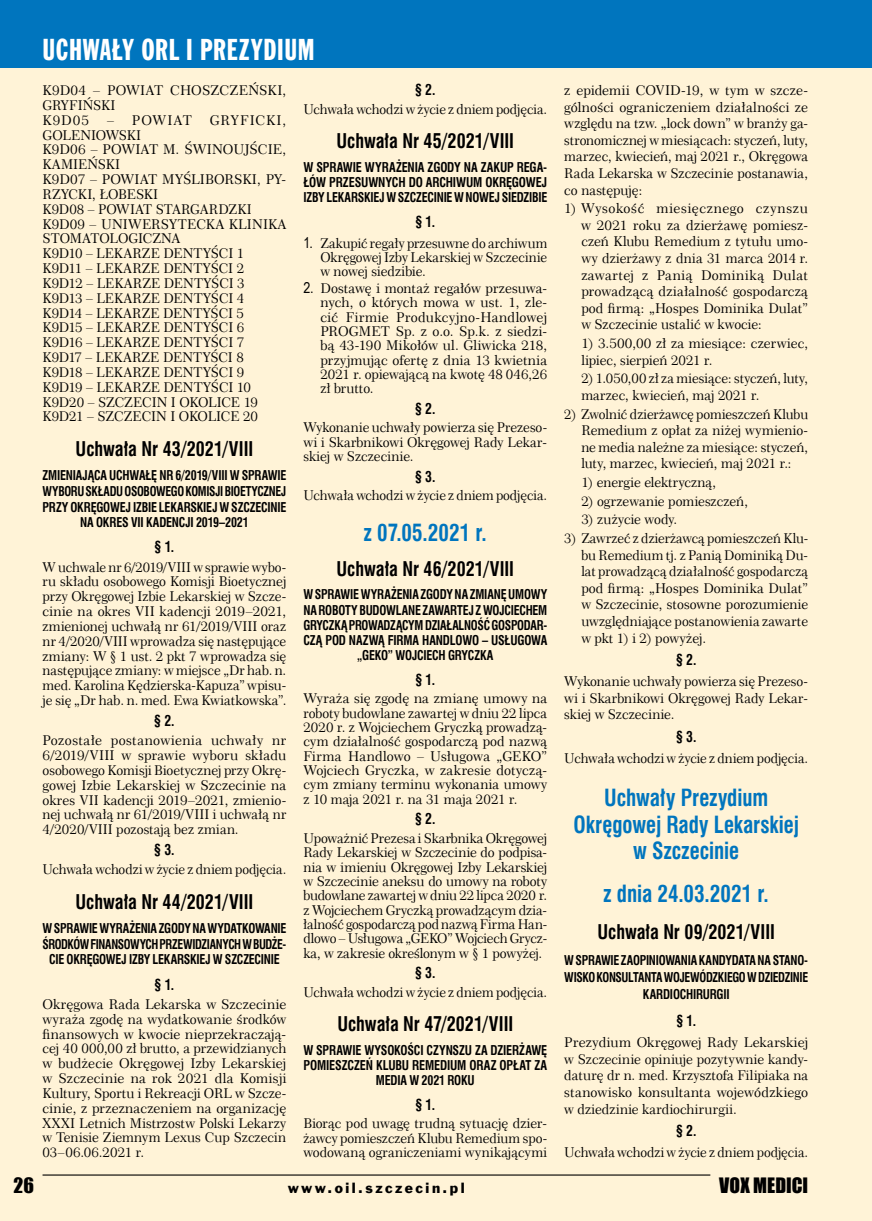
<style>
.page{position:relative;width:872px;height:1221px;background:#fff}
.page>*{position:absolute;margin:0;border:0;box-sizing:border-box;transform-origin:0 0}
.t1{font:30px "Frank Goth X Cn EU";letter-spacing:.02em;color:#fff}
.t2{font:700 23.1px/26.2px "Swis 721 Cn EU";color:#0075be;text-align:center;scale:.91 1}
.t3{font:700 19.8px "Swis 721 Cn EU";color:#000;scale:.91 1}
.t4{font:19.5px "Impact";color:#000}
.t5{font:700 14.85px "Swis 721 Cn EU";color:#000;scale:.91 1}
.t6{font:13.5px/14.9px "Century 751 No 2 EU";color:#000;text-align:justify}
.t7{font:13.5px "Frank Goth EU";letter-spacing:.185em;color:#000}
.t8{font:13.5px "Century 751 No 2 EU";letter-spacing:.06em;color:#000}
.t9{font:700 13.2px/15.6px "Swis 721 Cn EU";letter-spacing:-.015em;color:#000;text-align:center;scale:.91 1}
.t10{font:700 13.2px/15.1px "Swis 721 Cn EU";letter-spacing:-.015em;color:#000;text-align:center;scale:.9 1}
.t11{font:700 13.2px/15.1px "Swis 721 Cn EU";letter-spacing:-.015em;color:#000;text-align:justify;scale:.92 1}
.s1{font-family:"Arial Narrow";font-size:15px}
</style>
<div class="page">
<div style="left:0;top:0;width:872px;height:1220px;background:#fff3d7"></div>
<div style="left:0;top:0;width:872px;height:68px;background:#0075be"></div>
<hr style="left:43px;top:1174px;width:667px;height:1px;background:#000">
<h1 class="t1" style="left:43px;top:31px;width:273px">UCHWAŁY ORL I PREZYDIUM</h1>
<p class="t6" style="left:43px;top:83px;width:245px;text-align:left">K9D04 – POWIAT CHOSZCZEŃSKI,<br>GRYFIŃSKI<br>K9D05</p>
<p class="t6" style="left:107px;top:113px;width:86px">– POWIAT</p>
<p class="t8" style="left:210px;top:112px;width:78px">GRYFICKI,</p>
<p class="t6" style="left:43px;top:128px;width:245px;text-align:left">GOLENIOWSKI<br>K9D06 – POWIAT M. ŚWINOUJŚCIE,<br>KAMIEŃSKI<br>K9D07 – POWIAT MYŚLIBORSKI, PY-<br>RZYCKI, ŁOBESKI<br>K9D08 – POWIAT STARGARDZKI<br>K9D09 – UNIWERSYTECKA KLINIKA<br>STOMATOLOGICZNA<br>K9D10 – LEKARZE DENTYŚCI 1<br>K9D11 – LEKARZE DENTYŚCI 2<br>K9D12 – LEKARZE DENTYŚCI 3<br>K9D13 – LEKARZE DENTYŚCI 4<br>K9D14 – LEKARZE DENTYŚCI 5<br>K9D15 – LEKARZE DENTYŚCI 6<br>K9D16 – LEKARZE DENTYŚCI 7<br>K9D17 – LEKARZE DENTYŚCI 8<br>K9D18 – LEKARZE DENTYŚCI 9<br>K9D19 – LEKARZE DENTYŚCI 10<br>K9D20 – SZCZECIN I OKOLICE 19<br>K9D21 – SZCZECIN I OKOLICE 20</p>
<h3 class="t3" style="left:76px;top:437px;width:197px">Uchwała Nr 43/2021/VIII</h3>
<p class="t9" style="left:43px;top:468px;width:269px">ZMIENIAJĄCA UCHWAŁĘ NR 6/2019/VIII W SPRAWIE WYBORU SKŁADU OSOBOWEGO KOMISJI BIOETYCZNEJ PRZY OKRĘGOWEJ IZBIE LEKARSKIEJ W SZCZECINIE NA OKRES VII KADENCJI 2019–2021</p>
<p class="t5" style="left:155px;top:538px;width:23px">§ 1.</p>
<p class="t6" style="left:43px;top:559px;width:245px">W uchwale nr 6/2019/VIII w sprawie wybo&shy;ru składu osobowego Komisji Bioetycznej przy Okręgowej Izbie Lekarskiej w Szcze&shy;cinie na okres VII kadencji 2019–2021, zmienionej uchwałą nr 61/2019/VIII oraz nr 4/2020/VIII wprowadza się następujące zmiany: W § 1 ust. 2 pkt 7 wprowadza się następujące zmiany: w miejsce „Dr hab. n. med. Karolina Kędzierska-Kapuza” wpisu&shy;je się „Dr hab. n. med. Ewa Kwiatkowska”.</p>
<p class="t5" style="left:154px;top:711px;width:24px">§ 2.</p>
<p class="t6" style="left:43px;top:733px;width:245px">Pozostałe postanowienia uchwały nr 6/2019/VIII w sprawie wyboru składu osobowego Komisji Bioetycznej przy Okrę&shy;gowej Izbie Lekarskiej w Szczecinie na okres VII kadencji 2019–2021, zmienio&shy;nej uchwałą nr 61/2019/VIII i uchwałą nr 4/2020/VIII pozostają bez zmian.</p>
<p class="t5" style="left:154px;top:840px;width:24px">§ 3.</p>
<p class="t6" style="left:43px;top:862px;width:245px">Uchwała wchodzi w życie z dniem podjęcia.</p>
<h3 class="t3" style="left:76px;top:890px;width:197px">Uchwała Nr 44/2021/VIII</h3>
<p class="t9" style="left:43px;top:921px;width:269px">W SPRAWIE WYRAŻENIA ZGODY NA WYDATKOWANIE<br>ŚRODKÓW FINANSOWYCH PRZEWIDZIANYCH W BUDŻE-<br>CIE OKRĘGOWEJ IZBY LEKARSKIEJ W SZCZECINIE</p>
<p class="t5" style="left:155px;top:975px;width:23px">§ 1.</p>
<p class="t6" style="left:43px;top:996px;width:245px">Okręgowa Rada Lekarska w Szczecinie wyraża zgodę na wydatkowanie środków finansowych w kwocie nieprzekraczają&shy;cej 40 000,00 zł brutto, a przewidzianych w budżecie Okręgowej Izby Lekarskiej w Szczecinie na rok 2021 dla Komisji Kultury, Sportu i Rekreacji ORL w Szcze&shy;cinie, z przeznaczeniem na organizację XXXI Letnich Mistrzostw Polski Lekarzy w Tenisie Ziemnym Lexus Cup Szczecin 03–06.06.2021 r.</p>
<p class="t5" style="left:415px;top:81px;width:24px">§ 2.</p>
<p class="t6" style="left:303px;top:102px;width:245px">Uchwała wchodzi w życie z dniem podjęcia.</p>
<h3 class="t3" style="left:336px;top:129px;width:197px">Uchwała Nr 45/2021/VIII</h3>
<p class="t11" style="left:303px;top:160px;width:266px">W SPRAWIE WYRAŻENIA ZGODY NA ZAKUP REGA-ŁÓW PRZESUWNYCH DO ARCHIWUM OKRĘGOWEJ IZBY LEKARSKIEJ W SZCZECINIE W NOWEJ SIEDZIBIE</p>
<p class="t5" style="left:415px;top:212px;width:23px">§ 1.</p>
<p class="t6" style="left:320px;top:236px;width:229px;line-height:14.4px;text-indent:-17px"><span class="s1">1.</span> Zakupić regały przesuwne do archiwum Okręgowej Izby Lekarskiej w Szczecinie w nowej siedzibie.</p>
<p class="t6" style="left:320px;top:281px;width:228px;line-height:14.4px;text-indent:-17px"><span class="s1">2.</span> Dostawę i montaż regałów przesuwa&shy;nych, o których mowa w ust. 1, zle&shy;cić Firmie Produkcyjno-Handlowej PROGMET Sp. z o.o. Sp.k. z siedzi&shy;bą 43-190 Mikołów ul. Gliwicka 218, przyjmując ofertę z dnia 13 kwietnia 2021 r. opiewającą na kwotę 48 046,26 zł brutto.</p>
<p class="t5" style="left:415px;top:399px;width:24px">§ 2.</p>
<p class="t6" style="left:303px;top:420px;width:245px;line-height:14.4px">Wykonanie uchwały powierza się Prezeso&shy;wi i Skarbnikowi Okręgowej Rady Lekar&shy;skiej w Szczecinie.</p>
<p class="t5" style="left:415px;top:467px;width:24px">§ 3.</p>
<p class="t6" style="left:303px;top:488px;width:245px">Uchwała wchodzi w życie z dniem podjęcia.</p>
<h2 class="t2" style="left:364px;top:521px;width:137px">z 07.05.2021 r.</h2>
<h3 class="t3" style="left:336px;top:556px;width:196px">Uchwała Nr 46/2021/VIII</h3>
<p class="t10" style="left:303px;top:587px;width:272px">W SPRAWIE WYRAŻENIA ZGODY NA ZMIANĘ UMOWY NA ROBOTY BUDOWLANE ZAWARTEJ Z WOJCIECHEM GRYCZKĄ PROWADZĄCYM DZIAŁALNOŚĆ GOSPODAR-CZĄ POD NAZWĄ FIRMA HANDLOWO – USŁUGOWA „GEKO” WOJCIECH GRYCZKA</p>
<p class="t5" style="left:415px;top:670px;width:23px">§ 1.</p>
<p class="t6" style="left:303px;top:691px;width:245px;line-height:14.4px">Wyraża się zgodę na zmianę umowy na roboty budowlane zawartej w dniu 22 lipca 2020 r. z Wojciechem Gryczką prowadzą&shy;cym działalność gospodarczą pod nazwą Firma Handlowo – Usługowa „GEKO” Wojciech Gryczka, w zakresie dotyczą&shy;cym zmiany terminu wykonania umowy z 10 maja 2021 r. na 31 maja 2021 r.</p>
<p class="t5" style="left:415px;top:809px;width:24px">§ 2.</p>
<p class="t6" style="left:303px;top:831px;width:245px;line-height:14.4px">Upoważnić Prezesa i Skarbnika Okręgowej Rady Lekarskiej w Szczecinie do podpisa&shy;nia w imieniu Okręgowej Izby Lekarskiej w Szczecinie aneksu do umowy na roboty budowlane zawartej w dniu 22 lipca 2020 r. z Wojciechem Gryczką prowadzącym dzia&shy;łalność gospodarczą pod nazwą Firma Han&shy;dlowo – Usługowa „GEKO” Wojciech Grycz&shy;ka, w zakresie określonym w § 1 powyżej.</p>
<p class="t5" style="left:415px;top:963px;width:24px">§ 3.</p>
<p class="t6" style="left:303px;top:984px;width:245px">Uchwała wchodzi w życie z dniem podjęcia.</p>
<h3 class="t3" style="left:337px;top:1012px;width:195px">Uchwała Nr 47/2021/VIII</h3>
<p class="t11" style="left:303px;top:1043px;width:266px;text-align:center">W SPRAWIE WYSOKOŚCI CZYNSZU ZA DZIERŻAWĘ<br>POMIESZCZEŃ KLUBU REMEDIUM ORAZ OPŁAT ZA<br>MEDIA W 2021 ROKU</p>
<p class="t5" style="left:415px;top:1095px;width:23px">§ 1.</p>
<p class="t6" style="left:303px;top:1116px;width:245px;line-height:14.4px">Biorąc pod uwagę trudną sytuację dzier&shy;żawcy pomieszczeń Klubu Remedium spo&shy;wodowaną ograniczeniami wynikającymi</p>
<p class="t6" style="left:564px;top:82px;width:245px;line-height:16.5px">z epidemii COVID-19, w tym w szcze&shy;gólności ograniczeniem działalności ze względu na tzw. „lock down” w branży ga&shy;stronomicznej w miesiącach: styczeń, luty, marzec, kwiecień, maj 2021 r., Okręgowa Rada Lekarska w Szczecinie postanawia, co następuję:</p>
<p class="t6" style="left:581px;top:200px;width:228px;line-height:16.5px;text-indent:-17px">1) Wysokość miesięcznego czynszu w 2021 roku za dzierżawę pomiesz&shy;czeń Klubu Remedium z tytułu umo&shy;wy dzierżawy z dnia 31 marca 2014 r. zawartej z Panią Dominiką Dulat prowadzącą działalność gospodarczą pod firmą: „Hospes Dominika Dulat” w Szczecinie ustalić w kwocie:</p>
<p class="t6" style="left:581px;top:335px;width:228px;line-height:16.5px">1) 3.500,00 zł za miesiące: czerwiec, lipiec, sierpień 2021 r.</p>
<p class="t6" style="left:581px;top:370px;width:228px;line-height:16.5px">2) 1.050,00 zł za miesiące: styczeń, luty, marzec, kwiecień, maj 2021 r.</p>
<p class="t6" style="left:581px;top:406px;width:228px;line-height:16.5px;text-indent:-17px">2) Zwolnić dzierżawcę pomieszczeń Klubu Remedium z opłat za niżej wymienio&shy;ne media należne za miesiące: styczeń, luty, marzec, kwiecień, maj 2021 r.:</p>
<p class="t6" style="left:581px;top:475px;width:136px">1) energie elektryczną,</p>
<p class="t6" style="left:581px;top:493px;width:168px">2) ogrzewanie pomieszczeń,</p>
<p class="t6" style="left:581px;top:512px;width:98px">3) zużycie wody.</p>
<p class="t6" style="left:581px;top:530px;width:228px;line-height:16.5px;text-indent:-17px">3) Zawrzeć z dzierżawcą pomieszczeń Klu&shy;bu Remedium tj. z Panią Dominiką Du&shy;lat prowadzącą działalność gospodarczą pod firmą: „Hospes Dominika Dulat” w Szczecinie, stosowne porozumienie uwzględniające postanowienia zawarte w pkt 1) i 2) powyżej.</p>
<p class="t5" style="left:676px;top:651px;width:24px">§ 2.</p>
<p class="t6" style="left:564px;top:673px;width:245px;line-height:16.5px">Wykonanie uchwały powierza się Prezeso&shy;wi i Skarbnikowi Okręgowej Rady Lekar&shy;skiej w Szczecinie.</p>
<p class="t5" style="left:676px;top:727px;width:24px">§ 3.</p>
<p class="t6" style="left:564px;top:751px;width:245px">Uchwała wchodzi w życie z dniem podjęcia.</p>
<h2 class="t2" style="left:573px;top:785px;width:249px">Uchwały Prezydium<br>Okręgowej Rady Lekarskiej w Szczecinie</h2>
<h2 class="t2" style="left:603px;top:881px;width:183px">z dnia 24.03.2021 r.</h2>
<h3 class="t3" style="left:597px;top:919px;width:196px">Uchwała Nr 09/2021/VIII</h3>
<p class="t10" style="left:564px;top:951px;width:272px;line-height:17.2px">W SPRAWIE ZAOPINIOWANIA KANDYDATA NA STANO-<br>WISKO KONSULTANTA WOJEWÓDZKIEGO W DZIEDZINIE<br>KARDIOCHIRURGII</p>
<p class="t5" style="left:676px;top:1012px;width:23px">§ 1.</p>
<p class="t6" style="left:564px;top:1034px;width:245px;line-height:16.5px">Prezydium Okręgowej Rady Lekarskiej w Szczecinie opiniuje pozytywnie kandy&shy;daturę dr n. med. Krzysztofa Filipiaka na stanowisko konsultanta wojewódzkiego w dziedzinie kardiochirurgii.</p>
<p class="t5" style="left:676px;top:1121px;width:24px">§ 2.</p>
<p class="t6" style="left:564px;top:1145px;width:245px">Uchwała wchodzi w życie z dniem podjęcia.</p>
<h3 class="t4" style="left:14px;top:1169px;width:22px">26</h3>
<p class="t7" style="left:288px;top:1179px;width:178px">www.oil.szczecin.pl</p>
<h3 class="t4" style="left:719px;top:1169px;width:90px">VOX MEDICI</h3>
</div>
